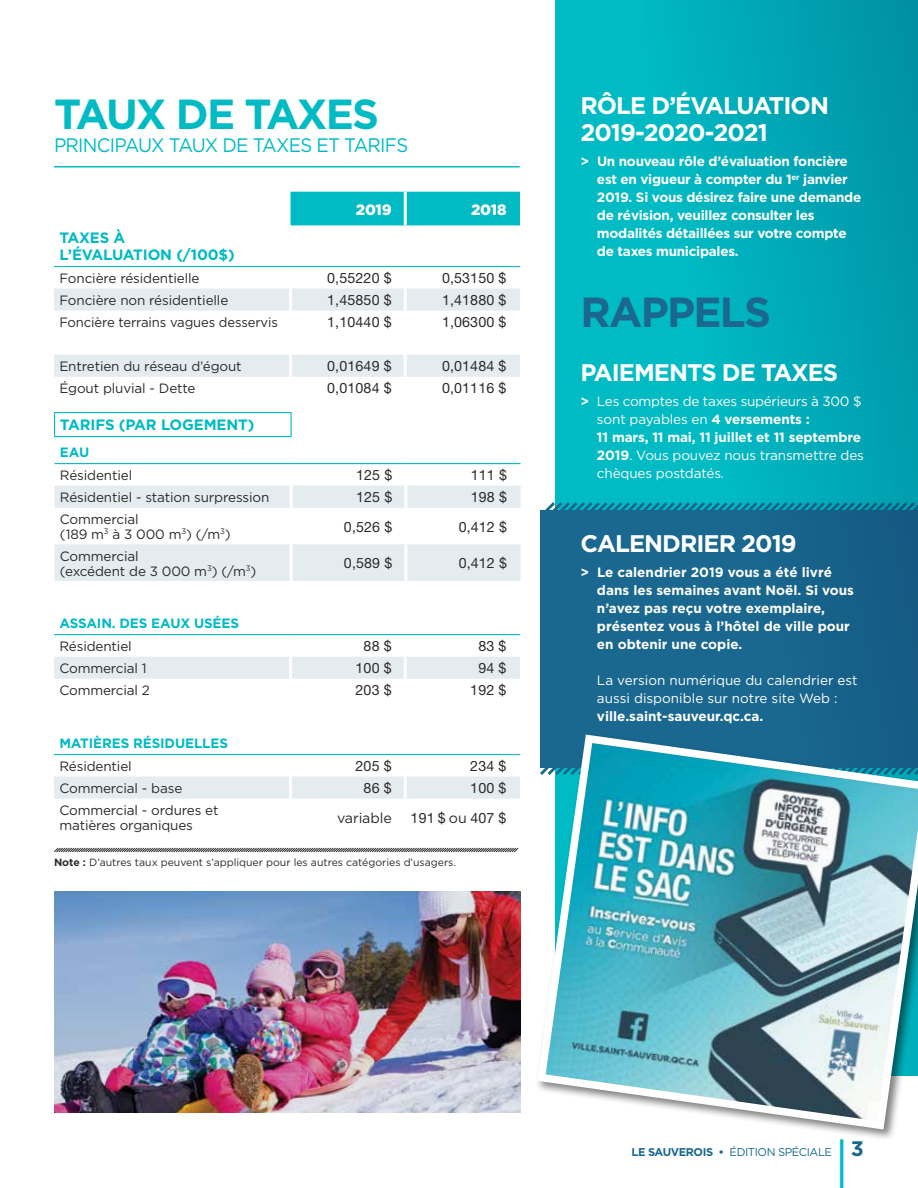
<style>
.page{position:relative;width:918px;height:1188px;background:#fff}
.page>*{position:absolute;margin:0;border:0;box-sizing:border-box;transform-origin:0 0}
.t1{font:700 81px "Gotham";color:#00bac4;scale:.33 1}
.t2{font:700 42px "Gotham";letter-spacing:-.085em;color:#00bac4}
.t3{font:700 42px "Gotham";color:#1a6890}
.t4{font:700 24px/27px "Gotham";letter-spacing:-.04em;color:#fff}
.t5{font:700 21px "Gotham";color:#1a6890}
.t6{font:19.5px "Gotham";letter-spacing:-.045em;color:#00bac4;scale:.95 1}
.t7{font:700 15px/16.5px "Gotham";letter-spacing:-.01em;color:#00bac4}
.t8{font:700 15px "Gotham";letter-spacing:-.03em;color:#00bac4}
.t9{font:900 15px "Gotham";letter-spacing:-.01em;color:#fff}
.t10{font:14.25px "Helvetica Neue";letter-spacing:.01em;color:#2c2b2b}
.t11{font:14.25px "Gotham";letter-spacing:-.01em;color:#2c2b2b}
.t12{font:13.5px/15px "Gotham";letter-spacing:-.01em;color:#2c2b2b}
.t13{font:13.5px/18px "Gotham";letter-spacing:-.01em;color:#fff}
.t14{font:700 13.5px/18px "Gotham";letter-spacing:-.02em;color:#fff}
.t15{font:700 13.5px/18px "Gotham";color:#fff}
.t16{font:700 13.5px "Gotham";letter-spacing:-.01em;color:#00bac4}
.t17{font:700 11.25px "Gotham";color:#1a6890}
.t18{font:11.25px "Gotham";color:#1a6890}
.t19{font:10.5px "Gotham";color:#2c2b2b}
.s1{font-family:"Gotham"}
.s2{font-weight:700}
.s3{font-weight:400}
</style>
<div class="page">
<img style="left:54px;top:892px;width:466px;height:221px">
<div style="left:556px;top:0;width:362px;height:1075px;background:#00bac4"></div>
<hr style="left:54px;top:166px;width:466px;height:1px;background:#00bac4">
<div style="left:540px;top:510px;width:378px;height:258px;background:#1a6890"></div>
<svg style="left:545px;top:499px;width:99px;height:11px"></svg>
<svg style="left:54px;top:847px;width:465px;height:6px"></svg>
<div style="left:291px;top:192px;width:229px;height:33px;background:#00bac4"></div>
<svg style="left:54px;top:289px;width:466px;height:88px"></svg>
<hr style="left:404px;top:192px;width:3px;height:33px;background:#fff">
<hr style="left:289px;top:289px;width:3px;height:22px;background:#fff">
<hr style="left:404px;top:289px;width:3px;height:22px;background:#fff">
<hr style="left:289px;top:311px;width:3px;height:22px;background:#fff">
<hr style="left:404px;top:311px;width:3px;height:22px;background:#fff">
<hr style="left:289px;top:333px;width:3px;height:22px;background:#fff">
<hr style="left:404px;top:333px;width:3px;height:22px;background:#fff">
<hr style="left:289px;top:355px;width:3px;height:22px;background:#fff">
<hr style="left:404px;top:355px;width:3px;height:22px;background:#fff">
<hr style="left:54px;top:266px;width:237px;height:1px;background:#00bac4">
<hr style="left:291px;top:266px;width:114px;height:1px;background:#00bac4">
<hr style="left:405px;top:266px;width:115px;height:1px;background:#00bac4">
<svg style="left:55px;top:486px;width:466px;height:95px;fill:#e5ecf0"></svg>
<hr style="left:54px;top:412px;width:238px;height:1px;background:#00bac4">
<svg style="left:54px;top:413px;width:1px;height:23px"></svg>
<svg style="left:291px;top:413px;width:1px;height:23px"></svg>
<hr style="left:54px;top:436px;width:238px;height:1px;background:#00bac4">
<hr style="left:290px;top:486px;width:3px;height:22px;background:#fff">
<hr style="left:404px;top:486px;width:3px;height:22px;background:#fff">
<hr style="left:290px;top:508px;width:3px;height:36px;background:#fff">
<hr style="left:404px;top:508px;width:3px;height:36px;background:#fff">
<hr style="left:290px;top:544px;width:3px;height:37px;background:#fff">
<hr style="left:404px;top:544px;width:3px;height:37px;background:#fff">
<hr style="left:55px;top:463px;width:236px;height:1px;background:#00bac4">
<hr style="left:291px;top:463px;width:115px;height:1px;background:#00bac4">
<hr style="left:406px;top:463px;width:115px;height:1px;background:#00bac4">
<div style="left:54px;top:657px;width:466px;height:22px;background:#e5ecf0"></div>
<hr style="left:289px;top:657px;width:3px;height:22px;background:#fff">
<hr style="left:404px;top:657px;width:3px;height:22px;background:#fff">
<hr style="left:54px;top:634px;width:237px;height:1px;background:#00bac4">
<hr style="left:291px;top:634px;width:114px;height:1px;background:#00bac4">
<hr style="left:405px;top:634px;width:115px;height:1px;background:#00bac4">
<div style="left:54px;top:777px;width:466px;height:22px;background:#e5ecf0"></div>
<hr style="left:289px;top:777px;width:3px;height:22px;background:#fff">
<hr style="left:404px;top:777px;width:3px;height:22px;background:#fff">
<hr style="left:54px;top:754px;width:237px;height:1px;background:#00bac4">
<hr style="left:291px;top:754px;width:114px;height:1px;background:#00bac4">
<hr style="left:405px;top:754px;width:115px;height:1px;background:#00bac4">
<svg style="left:644px;top:0;width:274px;height:730px"></svg>
<img style="left:537px;top:730px;width:381px;height:404px">
<h2 class="t2" style="left:54px;top:90px;width:327px">taux de taxes</h2>
<h3 class="t6" style="left:54px;top:133px;width:12px">principa</h3>
<h3 class="t6" style="left:138px;top:133px;width:228px">ux taux de taxes et tari</h3>
<h3 class="t6" style="left:385px;top:133px;width:23px">fs</h3>
<p class="t9" style="left:356px;top:201px;width:37px">2019</p>
<p class="t9" style="left:471px;top:201px;width:37px">2018</p>
<p class="t7" style="left:59px;top:229px;width:177px">taxes à l’évaluation (/100$)</p>
<p class="t12" style="left:59px;top:270px;width:142px">Foncière résidentielle</p>
<p class="t10" style="left:327px;top:270px;width:66px">0,55220 $</p>
<p class="t10" style="left:442px;top:270px;width:66px">0,53150 $</p>
<p class="t12" style="left:59px;top:292px;width:170px">Foncière non résidentielle</p>
<p class="t10" style="left:327px;top:292px;width:66px">1,45850 $</p>
<p class="t10" style="left:442px;top:292px;width:66px">1,41880 $</p>
<p class="t12" style="left:59px;top:314px;width:220px">Foncière terrains vagues desservis</p>
<p class="t10" style="left:327px;top:314px;width:66px">1,10440 $</p>
<p class="t10" style="left:442px;top:314px;width:66px">1,06300 $</p>
<p class="t12" style="left:59px;top:359px;width:184px">Entretien du réseau d’égout</p>
<p class="t10" style="left:327px;top:358px;width:66px">0,01649 $</p>
<p class="t10" style="left:442px;top:358px;width:66px">0,01484 $</p>
<p class="t12" style="left:59px;top:381px;width:138px">Égout pluvial - Dette</p>
<p class="t10" style="left:327px;top:380px;width:66px">0,01084 $</p>
<p class="t10" style="left:442px;top:380px;width:66px">0,01116 $</p>
<p class="t8" style="left:60px;top:416px;width:196px">tarifs (par logement)</p>
<p class="t16" style="left:60px;top:444px;width:31px">eau</p>
<p class="t12" style="left:60px;top:467px;width:74px">Résidentiel</p>
<p class="t10" style="left:356px;top:467px;width:38px">125 $</p>
<p class="t10" style="left:471px;top:467px;width:38px">111 $</p>
<p class="t12" style="left:60px;top:490px;width:211px">Résidentiel - station surpression</p>
<p class="t10" style="left:356px;top:489px;width:38px">125 $</p>
<p class="t10" style="left:471px;top:489px;width:38px">198 $</p>
<p class="t12" style="left:60px;top:511px;width:172px">Commercial<br>(189 m<sup>3</sup> à 3 000 m<sup>3</sup>) (/m<sup>3</sup>)</p>
<p class="t10" style="left:344px;top:518px;width:50px">0,526 $</p>
<p class="t10" style="left:459px;top:518px;width:50px">0,412 $</p>
<p class="t12" style="left:60px;top:548px;width:198px">Commercial<br>(excédent de 3 000 m<sup>3</sup>) (/m<sup>3</sup>)</p>
<p class="t10" style="left:344px;top:555px;width:50px">0,589 $</p>
<p class="t10" style="left:459px;top:555px;width:50px">0,412 $</p>
<p class="t16" style="left:59px;top:615px;width:181px">Assain. des eaux usées</p>
<p class="t12" style="left:59px;top:638px;width:74px">Résidentiel</p>
<p class="t10" style="left:364px;top:638px;width:30px">88 $</p>
<p class="t10" style="left:478px;top:638px;width:30px">83 $</p>
<p class="t12" style="left:59px;top:661px;width:89px">Commercial 1</p>
<p class="t10" style="left:356px;top:660px;width:38px">100 $</p>
<p class="t10" style="left:478px;top:660px;width:30px">94 $</p>
<p class="t12" style="left:59px;top:683px;width:92px">Commercial 2</p>
<p class="t10" style="left:356px;top:682px;width:38px">203 $</p>
<p class="t10" style="left:470px;top:682px;width:38px">192 $</p>
<p class="t16" style="left:59px;top:735px;width:170px">Matières résiduelles</p>
<p class="t12" style="left:59px;top:758px;width:74px">Résidentiel</p>
<p class="t10" style="left:356px;top:758px;width:38px">205 $</p>
<p class="t10" style="left:470px;top:758px;width:38px">234 $</p>
<p class="t12" style="left:59px;top:780px;width:124px">Commercial - base</p>
<p class="t10" style="left:364px;top:780px;width:30px">86 $</p>
<p class="t10" style="left:470px;top:780px;width:38px">100 $</p>
<p class="t12" style="left:59px;top:802px;width:161px">Commercial - ordures et matières organiques</p>
<p class="t11" style="left:337px;top:808px;width:56px">variable</p>
<p class="t10" style="left:411px;top:809px;width:97px">191 $ <span class="s1">ou</span> 407 $</p>
<p class="t19" style="left:54px;top:855px;width:404px"><span class="s2">Note :</span> D’autres taux peuvent s’appliquer pour les autres catégories d’usagers.</p>
<h3 class="t4" style="left:580px;top:92px;width:250px">Rôle d’évaluation<br>2019-2020-2021</h3>
<p class="t14" style="left:597px;top:152px;width:266px;text-indent:-16px">&gt; U n nouveau rôle d’évaluation foncière est en vigueur à compter du 1<sup>er</sup> janvier 2019. Si vous désirez faire une demande de révision, veuillez consulter les modalités détaillées sur votre compte de taxes municipales.</p>
<h2 class="t3" style="left:580px;top:288px;width:192px">Rappels</h2>
<h3 class="t4" style="left:580px;top:359px;width:259px">Paiements de taxes</h3>
<p class="t13" style="left:597px;top:392px;width:268px;text-indent:-16px"><span class="s2">&gt;</span> Les comptes de taxes supérieurs à 300 $ sont payables en <span class="s2">4 versements :<br>11 mars, 11 mai, 11 juillet et 11 septembre 2019</span>. Vous pouvez nous transmettre des chèques postdatés.</p>
<h3 class="t4" style="left:580px;top:530px;width:218px">calendrier 2019</h3>
<p class="t15" style="left:597px;top:563px;width:259px;text-indent:-16px">&gt; Le calendrier 2019 vous a été livré dans les semaines avant Noël. Si vous n’avez pas reçu votre exemplaire, présentez vous à l’hôtel de ville pour en obtenir une copie.</p>
<p class="t13" style="left:597px;top:671px;width:262px">La version numérique du calendrier est aussi disponible sur notre site Web :</p>
<p class="t15" style="left:597px;top:707px;width:168px">ville.saint-sauveur.qc.ca.</p>
<p class="t17" style="left:632px;top:1146px;width:113px">Le Sauverois • <span class="s3">Édition</span></p>
<p class="t18" style="left:778px;top:1145px;width:8px">spéciale</p>
<h1 class="t1" style="left:837px;top:1129px;width:30px">|</h1>
<h3 class="t5" style="left:851px;top:1137px;width:15px">3</h3>
</div>
